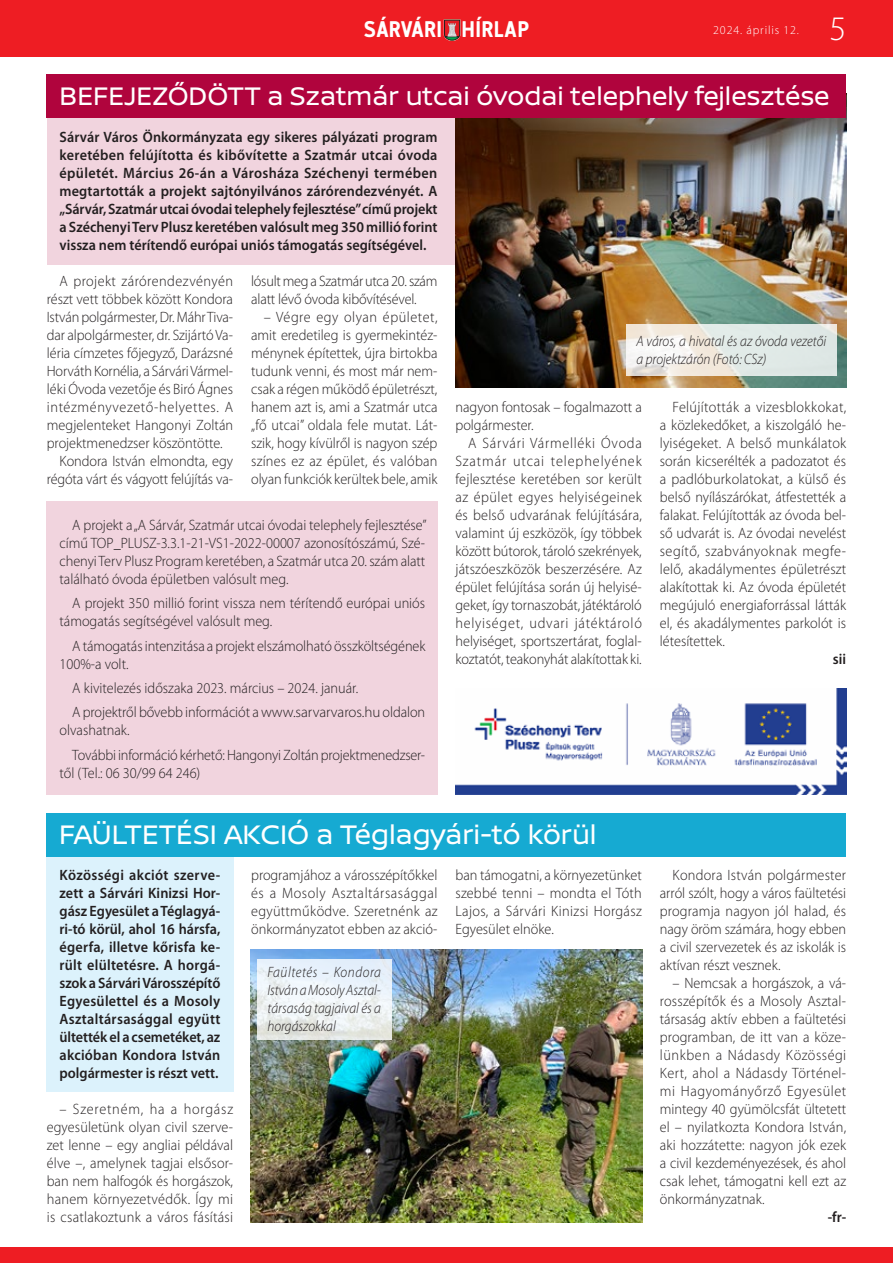
<style>
.page{position:relative;width:893px;height:1263px;background:#fff}
.page>*{position:absolute;margin:0;border:0;box-sizing:border-box;transform-origin:0 0}
.t1{font:300 34.5px "Myriad Pro";color:#fff}
._1_cim{font:28.5px "Nissan Brand";color:#fff}
._1_cim-2{font:27px "Nissan Brand";color:#fff}
.t2{font:900 22.65px "Finador";letter-spacing:.02em;color:#fff;scale:.85 1}
._1_szöveg{font:300 15px/18px "Myriad Pro";color:#231f20;text-align:justify;scale:.95 1}
._1_lead_3-3_mm_kethasab{font:600 15px/18px "Myriad Pro";color:#231f20;text-align:justify;scale:.95 1}
._1_lead_3-3_mm{font:600 15px/18px "Myriad Pro";color:#231f20;text-align:justify;scale:.95 1}
._1_képalá{font:italic 300 15px/18px "Myriad Pro";color:#231f20;scale:.9 1}
._1_szöveg-2{font:600 15px "Myriad Pro";color:#231f20;scale:.95 1}
.t3{font:300 12px "Myriad Pro";letter-spacing:.07em;color:#fff}
</style>
<div class="page">
<div style="left:47px;top:113px;width:416px;height:151px;background:#f1d4de"></div>
<img style="left:455px;top:118px;width:391px;height:269px">
<div style="left:47px;top:852px;width:187px;height:239px;background:#dcf2fc"></div>
<div style="left:0;top:0;width:893px;height:57px;background:#ee1d23"></div>
<div style="left:0;top:1247px;width:893px;height:16px;background:#ee1d23"></div>
<svg style="left:626px;top:324px;width:211px;height:52px;fill:#e2e9e6"></svg>
<div style="left:47px;top:813px;width:799px;height:44px;background:#16aad2"></div>
<div style="left:47px;top:74px;width:799px;height:44px;background:#b0043d"></div>
<img style="left:251px;top:949px;width:391px;height:273px">
<img style="left:455px;top:689px;width:391px;height:106px">
<svg style="left:257px;top:959px;width:135px;height:80px;fill:#eaf1f9"></svg>
<div style="left:47px;top:501px;width:391px;height:294px;background:#f1d4de"></div>
<svg style="left:444px;top:19px;width:16px;height:22px"></svg>
<h3 class="t2" style="left:363px;top:13px;width:197px">SÁRVÁRI HÍRLAP</h3>
<p class="t3" style="left:713px;top:23px;width:87px">2024. április 12.</p>
<h1 class="t1" style="left:829px;top:8px;width:18px">5</h1>
<p class="_1_cim-2" style="left:60px;top:77px;width:772px">BEFEJEZŐDÖTT a Szatmár utcai óvodai telephely fejlesztése</p>
<p class="_1_lead_3-3_mm_kethasab" style="left:60px;top:128px;width:399px">Sárvár Város Önkormányzata egy sikeres pályázati program keretében felújította és kibővítette a Szatmár utcai óvoda épületét. Március 26-án a Városháza Széchenyi termében megtartották a projekt sajtónyilvános zárórendezvényét. A „Sárvár, Szatmár utcai óvodai telephely fejlesztése” című projekt a Széchenyi Terv Plusz keretében valósult meg 350 millió forint vissza nem térítendő európai uniós támogatás segítségével.</p>
<p class="_1_szöveg" style="left:47px;top:272px;width:198px;text-indent:13px">A projekt zárórendezvényén részt vett többek között Kondora István polgármester, Dr. Máhr Tiva&shy;dar alpolgármester, dr. Szijártó Va&shy;léria címzetes főjegyző, Darázsné Horváth Kornélia, a Sárvári Vármel&shy;léki Óvoda vezetője és Biró Ágnes intézményvezető-helyettes. A megjelenteket Hangonyi Zoltán projektmenedzser köszöntötte.</p>
<p class="_1_szöveg" style="left:47px;top:452px;width:198px;text-align:right">Kondora István elmondta, egy régóta várt és vágyott felújítás va-</p>
<p class="_1_szöveg" style="left:251px;top:272px;width:198px">lósult meg a Szatmár utca 20. szám alatt lévő óvoda kibővítésével.</p>
<p class="_1_szöveg" style="left:251px;top:308px;width:198px;text-indent:13px">– Végre egy olyan épületet, amit eredetileg is gyermekintéz&shy;ménynek építettek, újra birtokba tudunk venni, és most már nem&shy;csak a régen működő épületrészt, hanem azt is, ami a Szatmár utca „fő utcai” oldala fele mutat. Lát&shy;szik, hogy kívülről is nagyon szép színes ez az épület, és valóban olyan funkciók kerültek bele, amik</p>
<p class="_1_szöveg" style="left:60px;top:516px;width:388px;text-indent:13px">A projekt a „A Sárvár, Szatmár utcai óvodai telephely fejlesztése” című TOP_PLUSZ-3.3.1-21-VS1-2022-00007 azonosítószámú, Szé&shy;chenyi Terv Plusz Program keretében, a Szatmár utca 20. szám alatt található óvoda épületben valósult meg.</p>
<p class="_1_szöveg" style="left:60px;top:594px;width:386px;text-indent:13px">A projekt 350 millió forint vissza nem térítendő európai uniós támogatás segítségével valósult meg.</p>
<p class="_1_szöveg" style="left:60px;top:636px;width:387px;text-indent:13px">A támogatás intenzitása a projekt elszámolható összköltségének<br>100%-a volt.</p>
<p class="_1_szöveg" style="left:72px;top:679px;width:303px">A kivitelezés időszaka 2023. március – 2024. január.</p>
<p class="_1_szöveg" style="left:60px;top:703px;width:386px;text-indent:13px">A projektről bővebb információt a www.sarvarvaros.hu oldalon olvashatnak.</p>
<p class="_1_szöveg" style="left:60px;top:746px;width:386px;text-indent:13px">További információ kérhető: Hangonyi Zoltán projektmenedzser&shy;től (Tel.: 06 30/99 64 246)</p>
<p class="_1_képalá" style="left:637px;top:333px;width:212px">A város, a hivatal és az óvoda vezetői a projektzárón (Fotó: CSz)</p>
<p class="_1_szöveg" style="left:455px;top:398px;width:198px">nagyon fontosak – fogalmazott a polgármester.</p>
<p class="_1_szöveg" style="left:455px;top:434px;width:198px;text-indent:13px">A Sárvári Vármelléki Óvoda Szatmár utcai telephelyének fejlesztése keretében sor került az épület egyes helyiségeinek és belső udvarának felújítására, valamint új eszközök, így többek között bútorok, tároló szekrények, játszóeszközök beszerzésére. Az épület felújítása során új helyisé&shy;geket, így tornaszobát, játéktároló helyiséget, udvari játéktároló helyiséget, sportszertárat, foglal&shy;koztatót, teakonyhát alakítottak ki.</p>
<p class="_1_szöveg" style="left:660px;top:398px;width:198px;text-indent:13px">Felújították a vizesblokkokat, a közlekedőket, a kiszolgáló he&shy;lyiségeket. A belső munkálatok során kicserélték a padozatot és a padlóburkolatokat, a külső és belső nyílászárókat, átfestették a falakat. Felújították az óvoda bel&shy;ső udvarát is. Az óvodai nevelést segítő, szabványoknak megfe&shy;lelő, akadálymentes épületrészt alakítottak ki. Az óvoda épületét megújuló energiaforrással látták el, és akadálymentes parkolót is létesítettek.</p>
<p class="_1_szöveg-2" style="left:833px;top:650px;width:15px">sii</p>
<p class="_1_cim" style="left:59px;top:813px;width:539px">FAÜLTETÉSI AKCIÓ a Téglagyári-tó körül</p>
<p class="_1_lead_3-3_mm" style="left:60px;top:866px;width:171px">Közösségi akciót szerve&shy;zett a Sárvári Kinizsi Hor&shy;gász Egyesület a Téglagyá&shy;ri-tó körül, ahol 16 hársfa, égerfa, illetve kőrisfa ke&shy;rült elültetésre. A horgá&shy;szok a Sárvári Városszépítő Egyesülettel és a Mosoly Asztaltársasággal együtt ültették el a csemetéket, az akcióban Kondora István polgármester is részt vett.</p>
<p class="_1_szöveg" style="left:47px;top:1100px;width:198px;text-indent:13px">– Szeretném, ha a horgász egyesületünk olyan civil szerve&shy;zet lenne – egy angliai példával élve –, amelynek tagjai elsősor&shy;ban nem halfogók és horgászok, hanem környezetvédők. Így mi is csatlakoztunk a város fásítási</p>
<p class="_1_szöveg" style="left:251px;top:866px;width:198px">programjához a városszépítőkkel és a Mosoly Asztaltársasággal együttműködve. Szeretnénk az önkormányzatot ebben az akció-</p>
<p class="_1_szöveg" style="left:455px;top:866px;width:198px">ban támogatni, a környezetünket szebbé tenni – mondta el Tóth Lajos, a Sárvári Kinizsi Horgász Egyesület elnöke.</p>
<p class="_1_szöveg" style="left:660px;top:866px;width:198px;text-indent:13px">Kondora István polgármester arról szólt, hogy a város faültetési programja nagyon jól halad, és nagy öröm számára, hogy ebben a civil szervezetek és az iskolák is aktívan részt vesznek.</p>
<p class="_1_szöveg" style="left:660px;top:974px;width:198px;text-indent:13px">– Nemcsak a horgászok, a vá&shy;rosszépítők és a Mosoly Asztal&shy;társaság aktív ebben a faültetési programban, de itt van a köze&shy;lünkben a Nádasdy Közösségi Kert, ahol a Nádasdy Történel&shy;mi Hagyományőrző Egyesület mintegy 40 gyümölcsfát ültetett el – nyilatkozta Kondora István, aki hozzátette: nagyon jók ezek a civil kezdeményezések, és ahol csak lehet, támogatni kell ezt az önkormányzatnak.</p>
<p class="_1_szöveg-2" style="left:828px;top:1208px;width:21px">-fr-</p>
<p class="_1_képalá" style="left:267px;top:963px;width:128px;text-align:justify">Faültetés – Kondora István a Mosoly Asztal&shy;társaság tagjaival és a horgászokkal</p>
</div>
